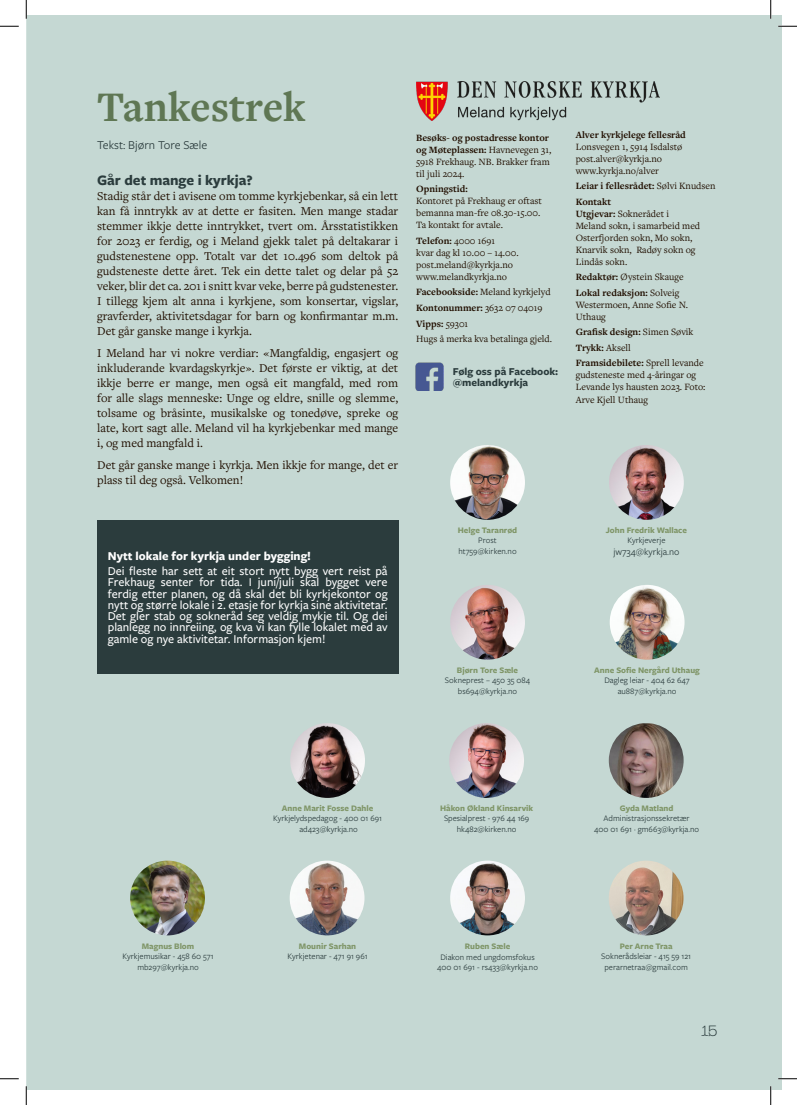
<style>
.page{position:relative;width:797px;height:1105px;background:#fff}
.page>*{position:absolute;margin:0;border:0;box-sizing:border-box;transform-origin:0 0}
.Artikkel_tittel{font:700 43.75px "Freight Text Pro";color:#5f7754}
.Undertittel{font:700 15px "Freight Sans Pro";color:#2b3c3d}
.Brødtekst{font:12.5px/15px "Freight Text Pro";color:#200e00;text-align:justify}
.Undertittel-2{font:500 12.5px/11.2px "Freight Sans Pro";color:#fff;text-align:justify}
.Undertittel-3{font:700 12.5px "Freight Sans Pro";color:#fff}
.Byline{font:12.5px "Freight Sans Pro";color:#2b3c3d}
.t1{font:12.5px "Maritime Champion";color:#2b3c3d}
.t2{font:700 11px "Freight Sans Pro";color:#2b3c3d}
.Brødtekst-2{font:10px/12px "Freight Text Pro";color:#200e00}
.Brødtekst-3{font:700 10px "Freight Text Pro";color:#200e00}
.Person_informasjon{font:10px "Freight Sans Pro";color:#2b3c3d}
.Person_informasjon-2{font:8.75px/10.5px "Freight Sans Pro";color:#2b3c3d;text-align:center}
.Person_informasjon-3{font:700 8.75px "Freight Sans Pro";color:#7f9567}
.Person_navn{font:700 8.75px "Freight Sans Pro";color:#7f9567}
.s1{font-weight:700}
.s2{font-weight:400}
</style>
<div class="page">
<div style="left:26px;top:16px;width:755px;height:1073px;background:#c5d8d3"></div>
<img style="left:609px;top:585px;width:75px;height:75px;border-radius:37px">
<img style="left:449px;top:723px;width:75px;height:75px;border-radius:37px">
<img style="left:450px;top:861px;width:75px;height:74px;border-radius:37px">
<img style="left:450px;top:585px;width:75px;height:75px;border-radius:37px">
<img style="left:290px;top:723px;width:75px;height:75px;border-radius:37px">
<img style="left:608px;top:723px;width:75px;height:75px">
<img style="left:416px;top:82px;width:244px;height:39px">
<img style="left:290px;top:861px;width:74px;height:74px;border-radius:37px">
<img style="left:130px;top:861px;width:75px;height:74px;border-radius:37px">
<img style="left:411px;top:363px;width:38px;height:28px">
<img style="left:608px;top:861px;width:75px;height:74px;border-radius:37px">
<img style="left:609px;top:445px;width:74px;height:75px;border-radius:37px">
<img style="left:450px;top:445px;width:75px;height:75px;border-radius:37px">
<div style="left:97px;top:520px;width:301px;height:154px;background:#2b3c3d"></div>
<svg style="left:0;top:25px;width:19px;height:2px"></svg>
<svg style="left:778px;top:25px;width:19px;height:2px"></svg>
<svg style="left:0;top:1078px;width:19px;height:1px"></svg>
<svg style="left:778px;top:1078px;width:19px;height:1px"></svg>
<svg style="left:25px;top:0;width:2px;height:19px"></svg>
<svg style="left:25px;top:1086px;width:2px;height:19px"></svg>
<svg style="left:770px;top:0;width:1px;height:19px"></svg>
<svg style="left:770px;top:1086px;width:1px;height:19px"></svg>
<p class="Artikkel_tittel" style="left:97px;top:78px;width:210px">Tankestrek</p>
<p class="Byline" style="left:97px;top:136px;width:111px">Tekst: Bjørn Tore Sæle</p>
<p class="Undertittel" style="left:97px;top:169px;width:157px">Går det mange i kyrkja?</p>
<p class="Brødtekst" style="left:97px;top:188px;width:302px">Stadig står det i avisene om tomme kyrkjebenkar, så ein lett kan få inntrykk av at dette er fasiten. Men mange stadar stemmer ikkje dette inntrykket, tvert om. Årsstatistikken for 2023 er ferdig, og i Meland gjekk talet på deltakarar i gudstenestene opp. Totalt var det 10.496 som deltok på gudsteneste dette året. Tek ein dette talet og delar på 52 veker, blir det ca. 201 i snitt kvar veke, berre på gudstenester.<br>I tillegg kjem alt anna i kyrkjene, som konsertar, vigslar, gravferder, aktivitetsdagar for barn og konfirmantar m.m.<br>Det går ganske mange i kyrkja.</p>
<p class="Brødtekst" style="left:97px;top:345px;width:302px">I Meland har vi nokre verdiar: «Mangfaldig, engasjert og inkluderande kvardagskyrkje». Det første er viktig, at det ikkje berre er mange, men også eit mangfald, med rom for alle slags menneske: Unge og eldre, snille og slemme, tolsame og bråsinte, musikalske og tonedøve, spreke og late, kort sagt alle. Meland vil ha kyrkjebenkar med mange i, og med mangfald i.</p>
<p class="Brødtekst" style="left:97px;top:457px;width:302px">Det går ganske mange i kyrkja. Men ikkje for mange, det er plass til deg også. Velkomen!</p>
<p class="Undertittel-3" style="left:108px;top:548px;width:205px">Nytt lokale for kyrkja under bygging!</p>
<p class="Undertittel-2" style="left:108px;top:565px;width:281px">Dei fleste har sett at eit stort nytt bygg vert reist på Frekhaug senter for tida. I juni/juli skal bygget vere ferdig etter planen, og då skal det bli kyrkjekontor og nytt og større lokale i 2. etasje for kyrkja sine aktivitetar.<br>Det gler stab og sokneråd seg veldig mykje til. Og dei planlegg no innreiing, og kva vi kan fylle lokalet med av gamle og nye aktivitetar. Informasjon kjem!</p>
<p class="Brødtekst-2" style="left:416px;top:131px;width:137px"><span class="s1">Besøks- og postadresse kontor og Møteplassen:</span> Havnevegen 31,<br>5918 Frekhaug. NB. Brakker fram til juli 2024.</p>
<p class="Brødtekst-2" style="left:416px;top:183px;width:127px"><span class="s1">Opningstid:<br></span>Kontoret på Frekhaug er oftast bemanna man-fre 08.30-15.00.<br>Ta kontakt for avtale.</p>
<p class="Brødtekst-2" style="left:416px;top:234px;width:104px"><span class="s1">Telefon:</span> 4000 1691<br>kvar dag kl 10.00 – 14.00. post.meland@kyrkja.no www.melandkyrkja.no</p>
<p class="Brødtekst-2" style="left:416px;top:286px;width:136px"><span class="s1">Facebookside:</span> Meland kyrkjelyd</p>
<p class="Brødtekst-3" style="left:416px;top:301px;width:128px">Kontonummer: <span class="s2">3632 07 04019</span></p>
<p class="Brødtekst-3" style="left:416px;top:317px;width:54px">Vipps: <span class="s2">59301</span></p>
<p class="Brødtekst-2" style="left:416px;top:333px;width:137px">Hugs å merka kva betalinga gjeld.</p>
<p class="t2" style="left:453px;top:364px;width:107px">Følg oss på Facebook:</p>
<p class="t2" style="left:453px;top:375px;width:77px">@melandkyrkja</p>
<p class="Person_informasjon-3" style="left:458px;top:524px;width:61px">Helge Taranrød</p>
<p class="Person_informasjon-2" style="left:478px;top:535px;width:20px">Prost</p>
<p class="Person_informasjon-2" style="left:458px;top:545px;width:60px">ht759@kirken.no</p>
<p class="Person_navn" style="left:457px;top:664px;width:63px">Bjørn Tore Sæle</p>
<p class="Person_informasjon-2" style="left:445px;top:675px;width:87px">Sokneprest – 450 35 084</p>
<p class="Person_informasjon-2" style="left:458px;top:685px;width:61px">bs694@kyrkja.no</p>
<p class="Brødtekst-2" style="left:575px;top:128px;width:112px"><span class="s1">Alver kyrkjelege fellesråd<br></span>Lonsvegen 1, 5914 Isdalstø post.alver@kyrkja.no www.kyrkja.no/alver</p>
<p class="Brødtekst-3" style="left:575px;top:179px;width:141px">Leiar i fellesrådet: <span class="s2">Sølvi Knudsen</span></p>
<p class="Brødtekst-2" style="left:575px;top:195px;width:126px"><span class="s1">Kontakt<br>Utgjevar:</span> Soknerådet i<br>Meland sokn, i samarbeid med<br>Osterfjorden sokn, Mo sokn,<br>Knarvik sokn, Radøy sokn og<br>Lindås sokn.</p>
<p class="Brødtekst-2" style="left:575px;top:271px;width:109px"><span class="s1">Redaktør:</span> Øystein Skauge</p>
<p class="Brødtekst-2" style="left:575px;top:286px;width:114px"><span class="s1">Lokal redaksjon:</span> Solveig<br>Westermoen, Anne Sofie N.<br>Uthaug</p>
<p class="Brødtekst-3" style="left:575px;top:325px;width:119px">Grafisk design: <span class="s2">Simen Søvik</span></p>
<p class="Brødtekst-3" style="left:575px;top:341px;width:57px">Trykk: <span class="s2">Aksell</span></p>
<p class="Brødtekst-2" style="left:575px;top:357px;width:131px"><span class="s1">Framsidebilete:</span> Sprell levande gudsteneste med 4-åringar og<br>Levande lys hausten 2023. Foto:<br>Arve Kjell Uthaug</p>
<p class="Person_informasjon-3" style="left:606px;top:524px;width:83px">John Fredrik Wallace</p>
<p class="Person_informasjon-2" style="left:627px;top:535px;width:39px">Kyrkjeverje</p>
<p class="Person_informasjon" style="left:613px;top:545px;width:67px">jw734@kyrkja.no</p>
<p class="Person_informasjon-3" style="left:594px;top:664px;width:107px">Anne Sofie Nergård Uthaug</p>
<p class="Person_informasjon-2" style="left:604px;top:675px;width:87px">Dagleg leiar - 404 62 647</p>
<p class="Person_informasjon-2" style="left:617px;top:685px;width:60px">au887@kyrkja.no</p>
<p class="Person_informasjon-3" style="left:282px;top:802px;width:93px">Anne Marit Fosse Dahle</p>
<p class="Person_informasjon-2" style="left:273px;top:813px;width:110px">Kyrkjelydspedagog - 400 01 691</p>
<p class="Person_informasjon-2" style="left:299px;top:823px;width:60px">ad423@kyrkja.no</p>
<p class="Person_informasjon-3" style="left:440px;top:802px;width:95px">Håkon Økland Kinsarvik</p>
<p class="Person_informasjon-2" style="left:444px;top:813px;width:87px">Spesialprest - 976 44 169</p>
<p class="Person_informasjon-2" style="left:457px;top:823px;width:61px">hk482@kirken.no</p>
<p class="Person_navn" style="left:619px;top:802px;width:55px">Gyda Matland</p>
<p class="Person_informasjon-2" style="left:594px;top:813px;width:107px">Administrasjonssekretær<br>400 01 691 · gm663@kyrkja.no</p>
<p class="Person_informasjon-3" style="left:142px;top:940px;width:54px">Magnus Blom</p>
<p class="Person_informasjon-2" style="left:123px;top:950px;width:92px">Kyrkjemusikar - 458 60 571</p>
<p class="Person_informasjon-2" style="left:137px;top:961px;width:63px">mb297@kyrkja.no</p>
<p class="Person_informasjon-3" style="left:299px;top:940px;width:59px">Mounir Sarhan</p>
<p class="Person_informasjon-2" style="left:287px;top:950px;width:81px">Kyrkjetenar - 471 91 961</p>
<p class="Person_informasjon-3" style="left:465px;top:940px;width:47px">Ruben Sæle</p>
<p class="Person_informasjon-2" style="left:440px;top:951px;width:96px">Diakon med ungdomsfokus</p>
<p class="Person_informasjon-2" style="left:437px;top:961px;width:102px">400 01 691 - rs433@kyrkja.no</p>
<p class="Person_informasjon-3" style="left:620px;top:940px;width:54px">Per Arne Traa</p>
<p class="Person_informasjon-2" style="left:601px;top:950px;width:91px">Soknerådsleiar - 415 59 121</p>
<p class="Person_informasjon-2" style="left:604px;top:961px;width:85px">perarnetraa@gmail.com</p>
<p class="t1" style="left:701px;top:1021px;width:17px">15</p>
</div>
